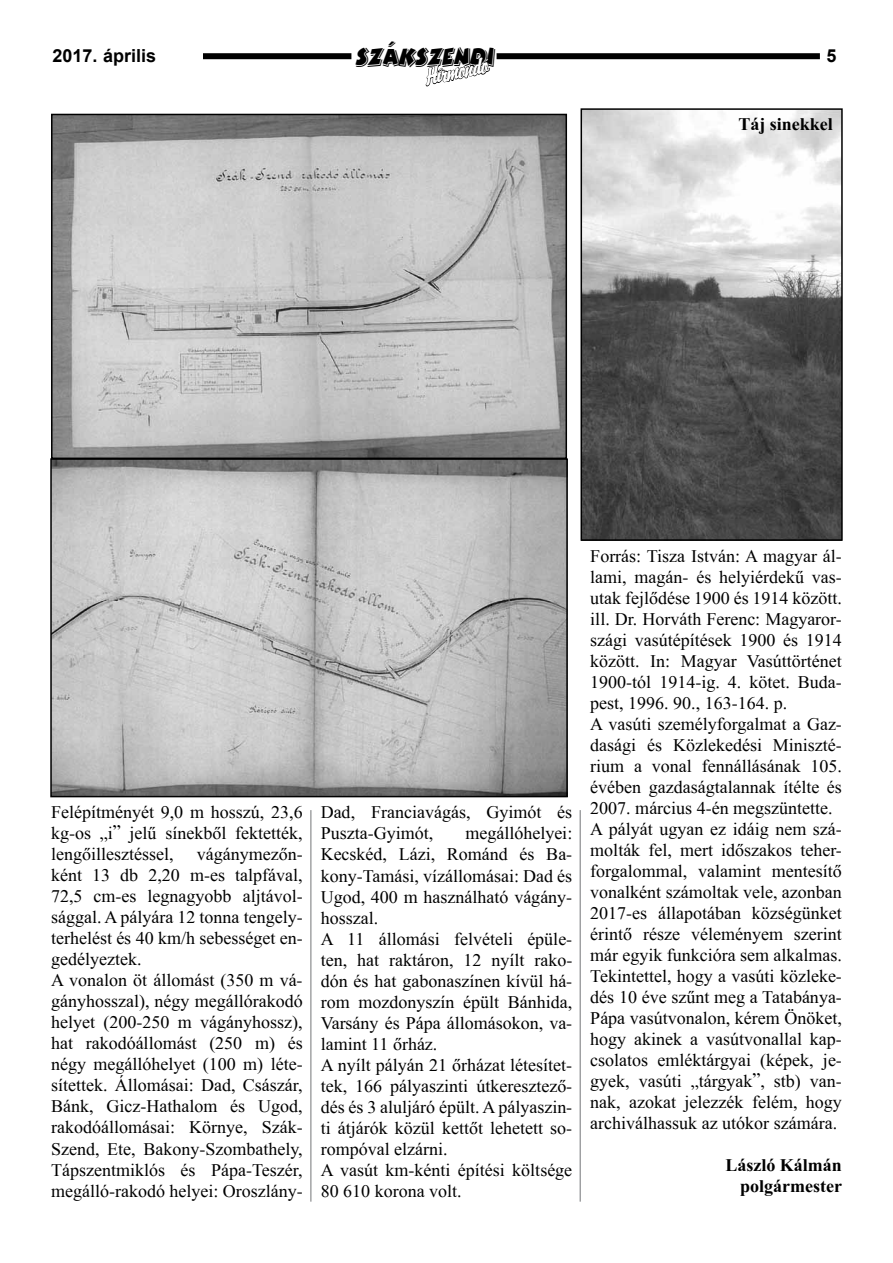
<style>
.page{position:relative;width:893px;height:1263px;background:#fff}
.page>*{position:absolute;margin:0;border:0;box-sizing:border-box;transform-origin:0 0}
.t1{font:28.8px "Bertram CE";letter-spacing:-.05em;color:#000;scale:.83 1}
.t2{font:italic 21px "Briquet HU Plain";color:#fff}
.t3{font:18px/21px "Times New Roman HU";color:#000}
.t4{font:18px/21px "Times New Roman HU Bold";color:#000;text-align:right}
.t5{font:700 18px "Arial";color:#000}
</style>
<div class="page">
<div style="left:51px;top:53px;width:300px;height:6px;background:#000"></div>
<div style="left:497px;top:53px;width:323px;height:6px;background:#000"></div>
<div style="left:51px;top:42px;width:151px;height:27px;background:#fff"></div>
<svg style="left:425px;top:57px;width:65px;height:30px"></svg>
<img style="left:583px;top:111px;width:257px;height:427px">
<div style="left:580px;top:108px;width:263px;height:433px;border:2px solid #000"></div>
<img style="left:53px;top:117px;width:512px;height:677px">
<div style="left:51px;top:114px;width:516px;height:345px;border:2px solid #000"></div>
<div style="left:50px;top:458px;width:518px;height:339px;border:2px solid #000"></div>
<hr style="left:310px;top:810px;width:1px;height:392px;background:#737577">
<hr style="left:580px;top:810px;width:1px;height:392px;background:#737577">
<p class="t5" style="left:53px;top:44px;width:105px">2017. április</p>
<h1 class="t1" style="left:356px;top:40px;width:169px">SZÁKSZENDI</h1>
<p class="t5" style="left:826px;top:44px;width:12px">5</p>
<p class="t2" style="left:422px;top:65px;width:66px;rotate:-11deg">Hírmondó</p>
<p class="t4" style="left:738px;top:113px;width:96px">Táj sinekkel</p>
<p class="t3" style="left:51px;top:802px;width:253px;text-align:justify">Felépítményét 9,0 m hosszú, 23,6 kg-os „i” jelű sínekből fektették, lengőillesztéssel,</p>
<p class="t3" style="left:51px;top:844px;width:253px;text-indent:146px">vágánymezőn&shy;ként 13 db 2,20 m-es talpfával,<br>72,5 cm-es legnagyobb aljtávol&shy;sággal. A pályára 12 tonna tengely&shy;terhelést és 40 km/h sebességet en&shy;gedélyeztek.<br>A vonalon öt állomást (350 m vá&shy;gányhosszal), négy megállórakodó helyet (200-250 m vágányhossz), hat rakodóállomást (250 m) és négy megállóhelyet (100 m) léte&shy;sítettek. Állomásai: Dad, Császár,<br>Bánk, Gicz-Hathalom és Ugod, rakodóállomásai: Környe, Szák-<br>Szend, Ete, Bakony-Szombathely,<br>Tápszentmiklós és Pápa-Teszér, megálló-rakodó helyei: Oroszlány-</p>
<p class="t3" style="left:321px;top:802px;width:253px">Dad, Franciavágás, Gyimót és<br>Puszta-Gyimót,</p>
<p class="t3" style="left:321px;top:823px;width:253px;text-indent:145px">megállóhelyei:<br>Kecskéd, Lázi, Románd és Ba&shy;kony-Tamási, vízállomásai: Dad és<br>Ugod, 400 m használható vágány&shy;hosszal.<br>A 11 állomási felvételi épüle&shy;ten, hat raktáron, 12 nyílt rako&shy;dón és hat gabonaszínen kívül há&shy;rom mozdonyszín épült Bánhida,<br>Varsány és Pápa állomásokon, va&shy;lamint 11 őrház.<br>A nyílt pályán 21 őrházat létesítet&shy;tek, 166 pályaszinti útkeresztező&shy;dés és 3 aluljáró épült. A pályaszin&shy;ti átjárók közül kettőt lehetett so&shy;rompóval elzárni.<br>A vasút km-kénti építési költsége<br>80 610 korona volt.</p>
<p class="t3" style="left:590px;top:546px;width:253px">Forrás: Tisza István: A magyar ál&shy;lami, magán- és helyiérdekű vas&shy;utak fejlődése 1900 és 1914 között. ill. Dr. Horváth Ferenc: Magyaror&shy;szági vasútépítések 1900 és 1914 között. In: Magyar Vasúttörténet 1900-tól 1914-ig. 4. kötet. Buda&shy;pest, 1996. 90., 163-164. p.<br>A vasúti személyforgalmat a Gaz&shy;dasági és Közlekedési Miniszté&shy;rium a vonal fennállásának 105. évében gazdaságtalannak ítélte és 2007. március 4-én megszüntette.<br>A pályát ugyan ez idáig nem szá&shy;molták fel, mert időszakos teher&shy;forgalommal, valamint mentesítő vonalként számoltak vele, azonban 2017-es állapotában községünket érintő része véleményem szerint már egyik funkcióra sem alkalmas.<br>Tekintettel, hogy a vasúti közleke&shy;dés 10 éve szűnt meg a Tatabánya-Pápa vasútvonalon, kérem Önöket, hogy akinek a vasútvonallal kap&shy;csolatos emléktárgyai (képek, je&shy;gyek, vasúti „tárgyak”, stb) van&shy;nak, azokat jelezzék felém, hogy archiválhassuk az utókor számára.</p>
<p class="t4" style="left:725px;top:1155px;width:118px">László Kálmán polgármester</p>
</div>
